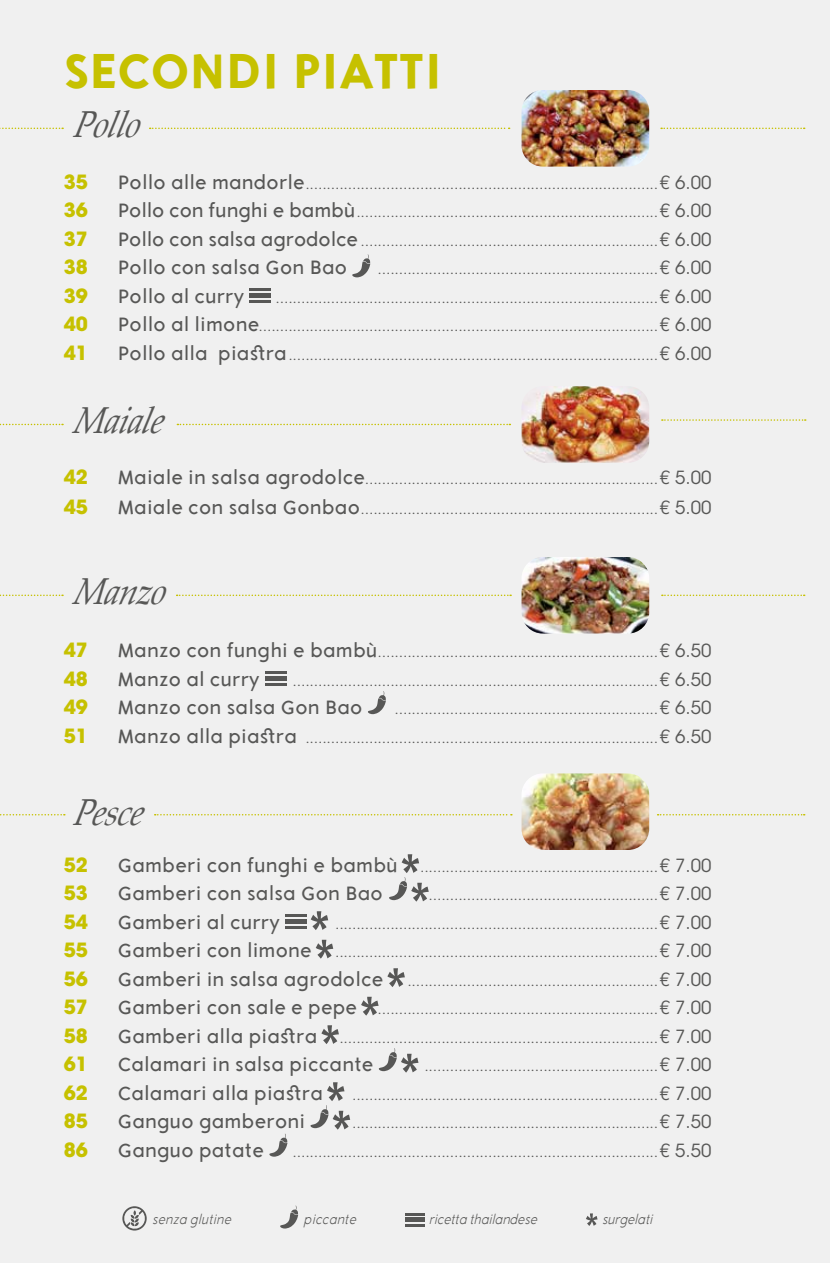
<style>
.page{position:relative;width:830px;height:1263px;background:#fff}
.page>*{position:absolute;margin:0;border:0;box-sizing:border-box;transform-origin:0 0}
.t1{font:900 49.5px "Aron Grotesque";color:#c6c100}
.t2{font:italic 37.5px "Palatino Linotype";color:#575756;scale:.88 1}
.t3{font:19.5px "Aron Grotesque";letter-spacing:.015em;color:#575756}
.t4{font:700 19.5px "ITC Avant Garde Std";color:#c6c100}
.t5{font:300 condensed 15px "Futura Std";color:#575756}
.t6{font:italic 300 13.5px "Aron Grotesque";color:#575756;scale:.88 1}
.s1{font-family:"Aron Grotesque";font-weight:400;font-stretch:normal;font-size:19.5px}
.s2{font-family:"ITC Avant Garde Std";font-weight:400;font-stretch:normal;font-size:18px}
</style>
<div class="page">
<div style="left:0;top:0;width:829px;height:1263px;background:#f0f0f0"></div>
<svg style="left:122px;top:1206px;width:25px;height:24px"></svg>
<svg style="left:405px;top:1213px;width:19px;height:2px"></svg>
<hr style="left:405px;top:1218px;width:19px;height:4px;background:#575756">
<svg style="left:405px;top:1224px;width:19px;height:2px"></svg>
<svg style="left:280px;top:1205px;width:18px;height:23px"></svg>
<svg style="left:586px;top:1213px;width:11px;height:13px"></svg>
<svg style="left:660px;top:128px;width:144px;height:1px"></svg>
<svg style="left:0;top:128px;width:63px;height:1px"></svg>
<svg style="left:150px;top:128px;width:359px;height:1px"></svg>
<img style="left:521px;top:90px;width:128px;height:77px">
<svg style="left:352px;top:254px;width:18px;height:23px"></svg>
<hr style="left:249px;top:289px;width:22px;height:2px;background:#575756">
<div style="left:249px;top:293px;width:22px;height:5px;background:#575756"></div>
<hr style="left:249px;top:300px;width:22px;height:3px;background:#575756">
<svg style="left:661px;top:419px;width:144px;height:2px"></svg>
<svg style="left:0;top:424px;width:63px;height:1px"></svg>
<svg style="left:177px;top:424px;width:333px;height:1px"></svg>
<img style="left:521px;top:386px;width:128px;height:77px">
<svg style="left:661px;top:594px;width:143px;height:2px"></svg>
<svg style="left:0;top:594px;width:63px;height:2px"></svg>
<svg style="left:176px;top:594px;width:335px;height:2px"></svg>
<img style="left:521px;top:557px;width:128px;height:77px">
<hr style="left:265px;top:671px;width:21px;height:3px;background:#575756">
<div style="left:265px;top:676px;width:21px;height:5px;background:#575756"></div>
<hr style="left:265px;top:683px;width:21px;height:3px;background:#575756">
<svg style="left:368px;top:691px;width:18px;height:23px"></svg>
<svg style="left:657px;top:814px;width:147px;height:1px"></svg>
<svg style="left:0;top:814px;width:65px;height:1px"></svg>
<svg style="left:155px;top:814px;width:356px;height:1px"></svg>
<img style="left:521px;top:773px;width:128px;height:77px">
<svg style="left:389px;top:854px;width:39px;height:48px"></svg>
<hr style="left:285px;top:914px;width:21px;height:3px;background:#575756">
<div style="left:285px;top:919px;width:21px;height:5px;background:#575756"></div>
<hr style="left:285px;top:926px;width:21px;height:3px;background:#575756">
<svg style="left:310px;top:911px;width:18px;height:19px"></svg>
<svg style="left:315px;top:940px;width:18px;height:19px"></svg>
<svg style="left:387px;top:968px;width:17px;height:19px"></svg>
<svg style="left:361px;top:997px;width:17px;height:19px"></svg>
<svg style="left:321px;top:1025px;width:18px;height:19px"></svg>
<svg style="left:378px;top:1048px;width:40px;height:25px"></svg>
<svg style="left:310px;top:1082px;width:40px;height:48px"></svg>
<svg style="left:269px;top:1134px;width:18px;height:23px"></svg>
<h1 class="t1" style="left:64px;top:41px;width:380px">SECONDI PIATTI</h1>
<h2 class="t2" style="left:72px;top:97px;width:90px">Pollo</h2>
<h3 class="t4" style="left:64px;top:169px;width:26px">35</h3>
<p class="t5" style="left:118px;top:174px;width:594px"><span class="s1">Pollo alle mandorle</span>...................................................................................<span class="s2">€ 6.00</span></p>
<h3 class="t4" style="left:64px;top:198px;width:26px">36</h3>
<p class="t5" style="left:118px;top:203px;width:594px"><span class="s1">Pollo con funghi e bambù</span>.......................................................................<span class="s2">€ 6.00</span></p>
<h3 class="t4" style="left:64px;top:226px;width:26px">37</h3>
<p class="t5" style="left:118px;top:231px;width:594px"><span class="s1">Pollo con salsa agrodolce</span> ......................................................................<span class="s2">€ 6.00</span></p>
<h3 class="t4" style="left:64px;top:255px;width:26px">38</h3>
<h3 class="t3" style="left:118px;top:256px;width:230px">Pollo con salsa Gon Bao</h3>
<p class="t5" style="left:378px;top:260px;width:334px">..................................................................<span class="s2">€ 6.00</span></p>
<h3 class="t4" style="left:64px;top:283px;width:26px">39</h3>
<h3 class="t3" style="left:118px;top:285px;width:128px">Pollo al curry</h3>
<p class="t5" style="left:276px;top:288px;width:436px">..........................................................................................<span class="s2">€ 6.00</span></p>
<h3 class="t4" style="left:64px;top:312px;width:26px">40</h3>
<p class="t5" style="left:118px;top:317px;width:594px"><span class="s1">Pollo al limone</span>..............................................................................................<span class="s2">€ 6.00</span></p>
<h3 class="t4" style="left:64px;top:340px;width:26px">41</h3>
<p class="t5" style="left:118px;top:345px;width:594px"><span class="s1">Pollo alla piastra</span>.......................................................................................<span class="s2">€ 6.00</span></p>
<h2 class="t2" style="left:72px;top:393px;width:117px">Maiale</h2>
<h3 class="t4" style="left:64px;top:465px;width:26px">42</h3>
<p class="t5" style="left:118px;top:470px;width:594px"><span class="s1">Maiale in salsa agrodolce</span>.....................................................................<span class="s2">€ 5.00</span></p>
<h3 class="t4" style="left:64px;top:495px;width:26px">45</h3>
<p class="t5" style="left:118px;top:500px;width:594px"><span class="s1">Maiale con salsa Gonbao</span>......................................................................<span class="s2">€ 5.00</span></p>
<h2 class="t2" style="left:72px;top:564px;width:119px">Manzo</h2>
<h3 class="t4" style="left:64px;top:637px;width:26px">47</h3>
<p class="t5" style="left:118px;top:643px;width:594px"><span class="s1">Manzo con funghi e bambù</span>..................................................................<span class="s2">€ 6.50</span></p>
<h3 class="t4" style="left:64px;top:666px;width:26px">48</h3>
<h3 class="t3" style="left:118px;top:667px;width:143px">Manzo al curry</h3>
<p class="t5" style="left:293px;top:671px;width:419px">......................................................................................<span class="s2">€ 6.50</span></p>
<h3 class="t4" style="left:64px;top:694px;width:26px">49</h3>
<h3 class="t3" style="left:118px;top:696px;width:246px">Manzo con salsa Gon Bao</h3>
<p class="t5" style="left:395px;top:700px;width:317px">..............................................................<span class="s2">€ 6.50</span></p>
<h3 class="t4" style="left:64px;top:723px;width:26px">51</h3>
<p class="t5" style="left:118px;top:728px;width:594px"><span class="s1">Manzo alla piastra</span> ...................................................................................<span class="s2">€ 6.50</span></p>
<h2 class="t2" style="left:72px;top:786px;width:94px">Pesce</h2>
<h3 class="t4" style="left:64px;top:852px;width:26px">52</h3>
<p class="t5" style="left:118px;top:857px;width:594px"><span class="s1">Gamberi con funghi e bambù</span> ........................................................<span class="s2">€ 7.00</span></p>
<h3 class="t4" style="left:64px;top:880px;width:26px">53</h3>
<h3 class="t3" style="left:118px;top:882px;width:266px">Gamberi con salsa Gon Bao</h3>
<p class="t5" style="left:429px;top:886px;width:283px">......................................................<span class="s2">€ 7.00</span></p>
<h3 class="t4" style="left:64px;top:909px;width:26px">54</h3>
<h3 class="t3" style="left:118px;top:910px;width:163px">Gamberi al curry</h3>
<p class="t5" style="left:335px;top:914px;width:377px">............................................................................<span class="s2">€ 7.00</span></p>
<h3 class="t4" style="left:64px;top:937px;width:26px">55</h3>
<p class="t5" style="left:118px;top:943px;width:594px"><span class="s1">Gamberi con limone</span> ............................................................................<span class="s2">€ 7.00</span></p>
<h3 class="t4" style="left:64px;top:966px;width:26px">56</h3>
<h3 class="t3" style="left:118px;top:967px;width:267px">Gamberi in salsa agrodolce</h3>
<p class="t5" style="left:408px;top:971px;width:305px">...........................................................<span class="s2">€ 7.00</span></p>
<h3 class="t4" style="left:64px;top:994px;width:26px">57</h3>
<p class="t5" style="left:118px;top:1000px;width:594px"><span class="s1">Gamberi con sale e pepe</span> ..................................................................<span class="s2">€ 7.00</span></p>
<h3 class="t4" style="left:64px;top:1023px;width:26px">58</h3>
<p class="t5" style="left:118px;top:1028px;width:594px"><span class="s1">Gamberi alla piastra</span> ...........................................................................<span class="s2">€ 7.00</span></p>
<h3 class="t4" style="left:64px;top:1051px;width:26px">61</h3>
<h3 class="t3" style="left:118px;top:1053px;width:257px">Calamari in salsa piccante</h3>
<p class="t5" style="left:425px;top:1057px;width:288px">.......................................................<span class="s2">€ 7.00</span></p>
<h3 class="t4" style="left:64px;top:1080px;width:26px">62</h3>
<h3 class="t3" style="left:118px;top:1081px;width:206px">Calamari alla piastra</h3>
<p class="t5" style="left:352px;top:1085px;width:360px">........................................................................<span class="s2">€ 7.00</span></p>
<h3 class="t4" style="left:64px;top:1108px;width:26px">85</h3>
<h3 class="t3" style="left:118px;top:1110px;width:188px">Ganguo gamberoni</h3>
<p class="t5" style="left:352px;top:1114px;width:360px">........................................................................<span class="s2">€ 7.50</span></p>
<h3 class="t4" style="left:64px;top:1137px;width:26px">86</h3>
<h3 class="t3" style="left:118px;top:1138px;width:147px">Ganguo patate</h3>
<p class="t5" style="left:293px;top:1142px;width:419px">......................................................................................<span class="s2">€ 5.50</span></p>
<p class="t6" style="left:152px;top:1211px;width:95px">senza glutine</p>
<p class="t6" style="left:303px;top:1211px;width:65px">piccante</p>
<p class="t6" style="left:428px;top:1211px;width:128px">ricetta thailandese</p>
<p class="t6" style="left:602px;top:1211px;width:62px">surgelati</p>
</div>
